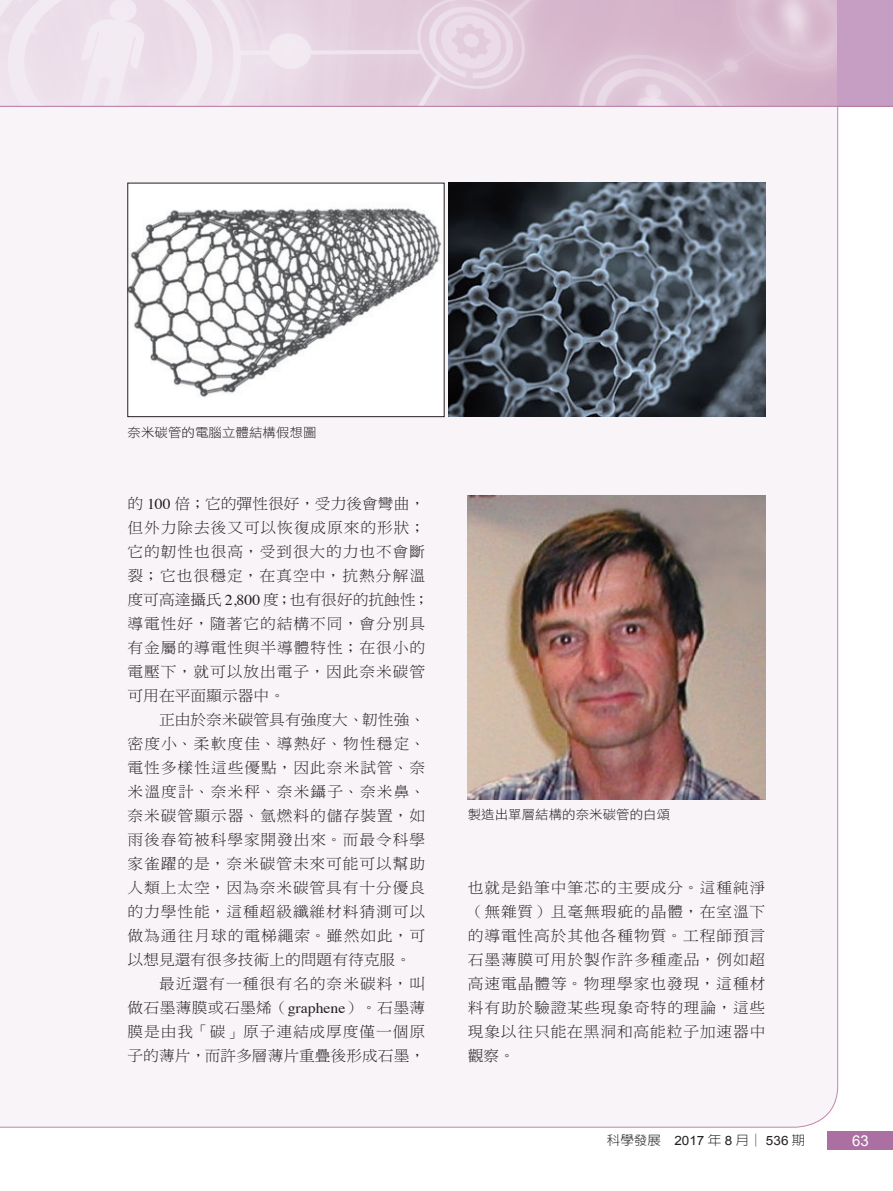
<style>
.page{position:relative;width:893px;height:1191px;background:#fff}
.page>*{position:absolute;margin:0;border:0;box-sizing:border-box;transform-origin:0 0}
.A_內文{font:15px/24px "DF Ming Std W3";letter-spacing:.055em;color:#231f20;text-align:justify;scale:1.05 1}
.t1{font:15px "Arial";color:#fff}
.圖說{font:12.9px "DF Hei Std W3";color:#231f20;scale:1.05 1}
.t2{font:300 12.9px "AR New Hei B5";color:#231f20;scale:1.05 1}
.s1{font-family:"Times"}
.s2{font-family:"Arial";font-weight:400}
</style>
<div class="page">
<img style="left:0;top:0;width:838px;height:106px">
<div style="left:838px;top:0;width:55px;height:106px;background:#c69ec4"></div>
<div style="left:0;top:107px;width:838px;height:1021px;background:#f8f4f7"></div>
<hr style="left:0;top:106px;width:893px;height:1px;background:#b6769f">
<div style="left:828px;top:1131px;width:65px;height:18px;background:#ab6fa1"></div>
<img style="left:468px;top:495px;width:297px;height:304px">
<div style="left:128px;top:183px;width:316px;height:234px;background:#fff"></div>
<img style="left:130px;top:208px;width:312px;height:189px">
<img style="left:449px;top:183px;width:316px;height:234px">
<p class="圖說" style="left:128px;top:425px;width:181px">奈米碳管的電腦立體結構假想圖</p>
<p class="A_內文" style="left:128px;top:491px;width:289px;text-align:left">的 <span class="s1">100</span> 倍；它的彈性很好，受力後會彎曲，但外力除去後又可以恢復成原來的形狀；它的韌性也很高，受到很大的力也不會斷裂；它也很穩定，在真空中，抗熱分解溫度可高達攝氏 <span class="s1">2,800</span> 度；也有很好的抗蝕性；導電性好，隨著它的結構不同，會分別具有金屬的導電性與半導體特性；在很小的電壓下，就可以放出電子，因此奈米碳管可用在平面顯示器中。</p>
<p class="A_內文" style="left:128px;top:707px;width:285px;text-indent:31px">正由於奈米碳管具有強度大、韌性強、密度小、柔軟度佳、導熱好、物性穩定、電性多樣性這些優點，因此奈米試管、奈米溫度計、奈米秤、奈米鑷子、奈米鼻、奈米碳管顯示器、氫燃料的儲存裝置，如雨後春筍被科學家開發出來。而最令科學家雀躍的是，奈米碳管未來可能可以幫助人類上太空，因為奈米碳管具有十分優良的力學性能，這種超級纖維材料猜測可以做為通往月球的電梯繩索。雖然如此，可以想見還有很多技術上的問題有待克服。</p>
<p class="A_內文" style="left:128px;top:971px;width:285px;text-indent:31px">最近還有一種很有名的奈米碳料，叫做石墨薄膜或石墨烯（<span class="s1">graphene</span>）。石墨薄膜是由我「碳」原子連結成厚度僅一個原子的薄片，而許多層薄片重疊後形成石墨，</p>
<p class="圖說" style="left:468px;top:808px;width:194px">製造出單層結構的奈米碳管的白頌</p>
<p class="A_內文" style="left:468px;top:875px;width:285px">也就是鉛筆中筆芯的主要成分。這種純淨（無雜質）且毫無瑕疵的晶體，在室溫下的導電性高於其他各種物質。工程師預言石墨薄膜可用於製作許多種產品，例如超高速電晶體等。物理學家也發現，這種材料有助於驗證某些現象奇特的理論，這些現象以往只能在黑洞和高能粒子加速器中觀察。</p>
<p class="t2" style="left:607px;top:1134px;width:190px">科學發展 <span class="s2">2017</span> 年 <span class="s2">8</span> 月│ <span class="s2">536</span> 期</p>
<p class="t1" style="left:852px;top:1131px;width:18px">63</p>
</div>
